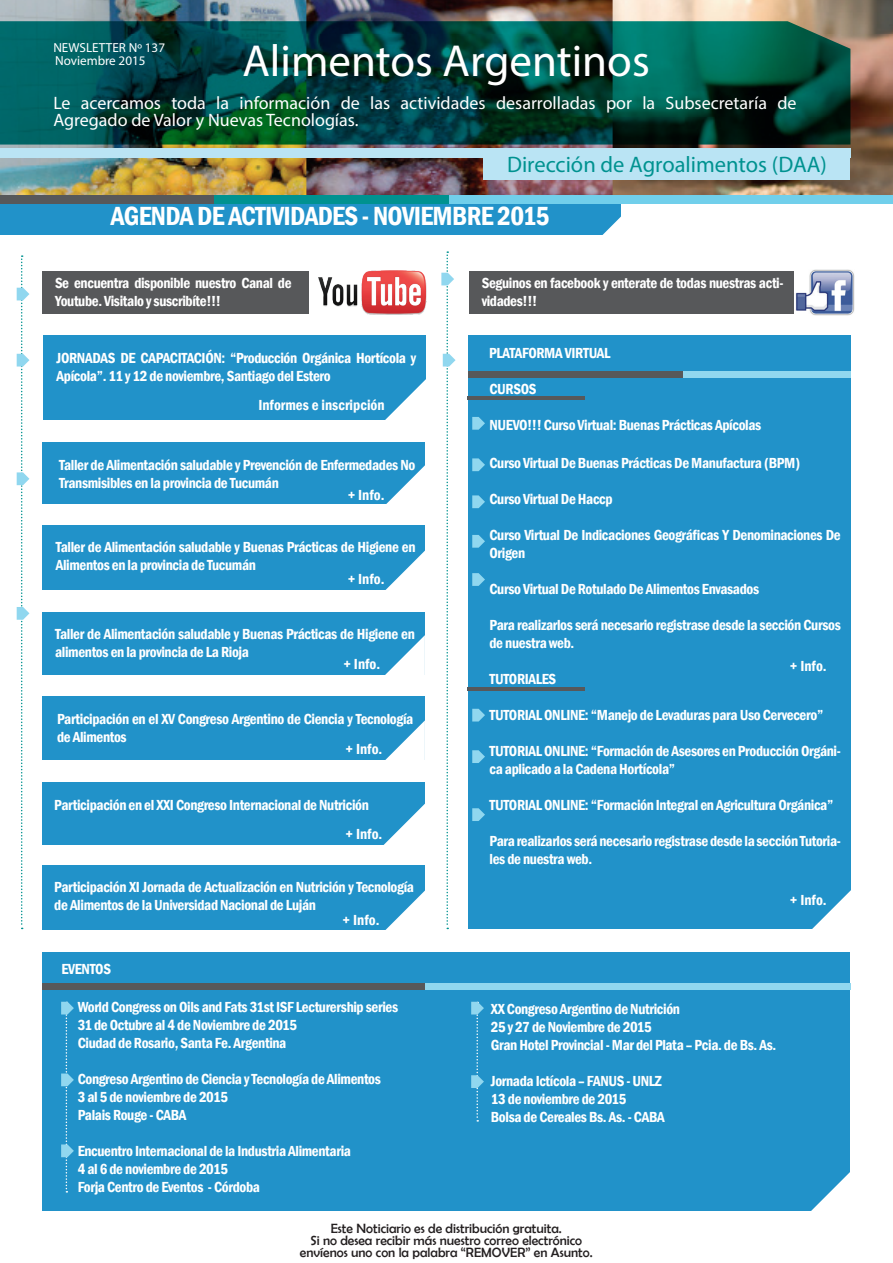
<style>
.page{position:relative;width:893px;height:1263px;background:#fff}
.page>*{position:absolute;margin:0;border:0;box-sizing:border-box;transform-origin:0 0}
.t1{font:45px "Myriad Pro";color:#fff}
.t2{font:600 condensed 27px "Franklin Gothic";letter-spacing:-.025em;color:#fff}
.t3{font:22.5px "Myriad Pro";color:#009290}
.t4{font:18px/16.5px "Myriad Pro";color:#fff}
.t5{font:600 condensed 15px/18px "Franklin Gothic";letter-spacing:-.025em;color:#fff}
.t6{font:600 condensed 15px "Franklin Gothic";color:#fff}
.t7{font:13.5px/12px "Berlin Sans FB";color:#231f20;text-align:center}
.t8{font:13.05px "Myriad Pro";color:#fff}
</style>
<div class="page">
<div style="left:0;top:203px;width:620px;height:32px;background:#2192c9"></div>
<img style="left:0;top:0;width:893px;height:195px">
<svg style="left:0;top:21px;width:850px;height:124px;background:#024740"></svg>
<div style="left:0;top:149px;width:850px;height:9px;background:#bae4f4"></div>
<div style="left:483px;top:158px;width:367px;height:21px;background:#bae4f4"></div>
<svg style="left:602px;top:216px;width:19px;height:19px"></svg>
<div style="left:0;top:195px;width:236px;height:8px;background:#57585a"></div>
<div style="left:449px;top:195px;width:444px;height:8px;background:#71cfeb"></div>
<div style="left:215px;top:195px;width:234px;height:8px;background:#009290"></div>
<div style="left:43px;top:336px;width:383px;height:84px;background:#2192c9"></div>
<div style="left:468px;top:336px;width:383px;height:593px;background:#2192c9"></div>
<svg style="left:812px;top:890px;width:39px;height:39px"></svg>
<div style="left:42px;top:271px;width:383px;height:42px;background:#57585a"></div>
<div style="left:310px;top:270px;width:115px;height:43px;background:#fff"></div>
<img style="left:319px;top:271px;width:107px;height:44px">
<div style="left:469px;top:271px;width:327px;height:42px;background:#57585a"></div>
<div style="left:679px;top:371px;width:172px;height:6px;background:#90d7ef"></div>
<svg style="left:17px;top:255px;width:12px;height:674px"></svg>
<hr style="left:467px;top:396px;width:118px;height:3px;background:#57585a">
<img style="left:795px;top:270px;width:60px;height:45px">
<svg style="left:385px;top:379px;width:41px;height:41px"></svg>
<div style="left:468px;top:371px;width:215px;height:6px;background:#57585a"></div>
<svg style="left:472px;top:417px;width:13px;height:13px"></svg>
<svg style="left:472px;top:458px;width:13px;height:13px"></svg>
<svg style="left:472px;top:495px;width:13px;height:13px"></svg>
<svg style="left:472px;top:535px;width:13px;height:13px"></svg>
<svg style="left:472px;top:573px;width:13px;height:13px"></svg>
<hr style="left:467px;top:687px;width:118px;height:3px;background:#57585a">
<svg style="left:472px;top:709px;width:13px;height:12px"></svg>
<svg style="left:472px;top:750px;width:13px;height:13px"></svg>
<svg style="left:472px;top:808px;width:13px;height:13px"></svg>
<div style="left:42px;top:525px;width:383px;height:64px;background:#2192c9"></div>
<svg style="left:383px;top:550px;width:42px;height:40px"></svg>
<div style="left:42px;top:443px;width:383px;height:61px;background:#2192c9"></div>
<svg style="left:386px;top:465px;width:39px;height:39px"></svg>
<div style="left:42px;top:612px;width:383px;height:62px;background:#2192c9"></div>
<svg style="left:382px;top:635px;width:43px;height:40px"></svg>
<svg style="left:441px;top:251px;width:15px;height:678px"></svg>
<div style="left:42px;top:782px;width:383px;height:62px;background:#2192c9"></div>
<svg style="left:383px;top:803px;width:42px;height:42px"></svg>
<div style="left:42px;top:697px;width:383px;height:63px;background:#2192c9"></div>
<svg style="left:385px;top:720px;width:40px;height:40px"></svg>
<div style="left:42px;top:865px;width:383px;height:64px;background:#2192c9"></div>
<svg style="left:383px;top:890px;width:42px;height:40px"></svg>
<div style="left:42px;top:952px;width:808px;height:259px;background:#2192c9"></div>
<div style="left:253px;top:984px;width:598px;height:6px;background:#90d7ef"></div>
<div style="left:42px;top:984px;width:383px;height:6px;background:#57585a"></div>
<svg style="left:471px;top:1002px;width:13px;height:119px"></svg>
<svg style="left:61px;top:1002px;width:13px;height:190px"></svg>
<svg style="left:811px;top:1172px;width:39px;height:39px"></svg>
<p class="t8" style="left:53px;top:40px;width:113px">NEWSLETTER Nº 137</p>
<h1 class="t1" style="left:242px;top:33px;width:409px">Alimentos Argentinos</h1>
<p class="t4" style="left:53px;top:95px;width:745px">Le acercamos toda la información de las actividades desarrolladas por la Subsecretaría de<br>Agregado de Valor y Nuevas Tecnologías.</p>
<h3 class="t3" style="left:507px;top:150px;width:321px">Dirección de Agroalimentos (DAA)</h3>
<p class="t8" style="left:55px;top:53px;width:92px">Noviembre 2015</p>
<h2 class="t2" style="left:111px;top:198px;width:440px">AGENDA DE ACTIVIDADES - NOVIEMBRE 2015</h2>
<p class="t5" style="left:55px;top:273px;width:238px">Se encuentra disponible nuestro Canal de<br>Youtube. Visitalo y suscribíte!!!</p>
<p class="t5" style="left:482px;top:273px;width:303px">Seguinos en facebook y enterate de todas nuestras acti&shy;vidades!!!</p>
<p class="t5" style="left:489px;top:343px;width:123px">PLATAFORMA VIRTUAL</p>
<p class="t5" style="left:489px;top:380px;width:48px">CURSOS</p>
<p class="t5" style="left:489px;top:416px;width:273px">NUEVO!!! Curso Virtual: Buenas Prácticas Apícolas</p>
<p class="t5" style="left:489px;top:453px;width:312px">Curso Virtual De Buenas Prácticas De Manufactura (BPM)</p>
<p class="t5" style="left:489px;top:489px;width:125px">Curso Virtual De Haccp</p>
<p class="t5" style="left:489px;top:525px;width:353px">Curso Virtual De Indicaciones Geográficas Y Denominaciones De<br>Origen</p>
<p class="t5" style="left:489px;top:579px;width:271px">Curso Virtual De Rotulado De Alimentos Envasados</p>
<p class="t5" style="left:489px;top:615px;width:353px">Para realizarlos será necesario registrase desde la sección Cursos de nuestra web.</p>
<p class="t5" style="left:489px;top:669px;width:68px">TUTORIALES</p>
<p class="t5" style="left:489px;top:705px;width:335px">TUTORIAL ONLINE: “Manejo de Levaduras para Uso Cervecero”</p>
<p class="t5" style="left:489px;top:741px;width:353px">TUTORIAL ONLINE: “Formación de Asesores en Producción Orgáni&shy;ca aplicado a la Cadena Hortícola”</p>
<p class="t5" style="left:489px;top:795px;width:345px">TUTORIAL ONLINE: “Formación Integral en Agricultura Orgánica”</p>
<p class="t5" style="left:489px;top:831px;width:353px">Para realizarlos será necesario registrase desde la sección Tutoria&shy;les de nuestra web.</p>
<p class="t5" style="left:57px;top:349px;width:361px">JORNADAS DE CAPACITACIÓN: “Producción Orgánica Hortícola y<br>Apícola”. 11 y 12 de noviembre, Santiago del Estero</p>
<p class="t6" style="left:258px;top:395px;width:128px">Informes e inscripción</p>
<p class="t5" style="left:59px;top:456px;width:358px">Taller de Alimentación saludable y Prevención de Enfermedades No<br>Transmisibles en la provincia de Tucumán</p>
<p class="t5" style="left:348px;top:486px;width:38px">+ Info.</p>
<p class="t5" style="left:56px;top:538px;width:361px">Taller de Alimentación saludable y Buenas Prácticas de Higiene en<br>Alimentos en la provincia de Tucumán</p>
<p class="t5" style="left:348px;top:570px;width:38px">+ Info.</p>
<p class="t5" style="left:55px;top:625px;width:361px">Taller de Alimentación saludable y Buenas Prácticas de Higiene en alimentos en la provincia de La Rioja</p>
<p class="t5" style="left:343px;top:655px;width:38px">+ Info.</p>
<p class="t5" style="left:790px;top:657px;width:38px">+ Info.</p>
<p class="t5" style="left:57px;top:710px;width:358px">Participación en el XV Congreso Argentino de Ciencia y Tecnología de Alimentos</p>
<p class="t5" style="left:346px;top:740px;width:38px">+ Info.</p>
<p class="t5" style="left:54px;top:796px;width:316px">Participación en el XXI Congreso Internacional de Nutrición</p>
<p class="t5" style="left:346px;top:825px;width:38px">+ Info.</p>
<p class="t5" style="left:54px;top:878px;width:361px">Participación XI Jornada de Actualización en Nutrición y Tecnología de Alimentos de la Universidad Nacional de Luján</p>
<p class="t5" style="left:343px;top:910px;width:38px">+ Info.</p>
<p class="t5" style="left:790px;top:891px;width:38px">+ Info.</p>
<p class="t5" style="left:62px;top:959px;width:51px">EVENTOS</p>
<p class="t5" style="left:78px;top:998px;width:322px">World Congress on Oils and Fats 31st ISF Lecturership series<br>31 de Octubre al 4 de Noviembre de 2015<br>Ciudad de Rosario, Santa Fe. Argentina</p>
<p class="t5" style="left:78px;top:1070px;width:305px">Congreso Argentino de Ciencia y Tecnología de Alimentos<br>3 al 5 de noviembre de 2015<br>Palais Rouge - CABA</p>
<p class="t5" style="left:78px;top:1142px;width:275px">Encuentro Internacional de la Industria Alimentaria<br>4 al 6 de noviembre de 2015<br>Forja Centro de Eventos - Córdoba</p>
<p class="t5" style="left:491px;top:1000px;width:287px">XX Congreso Argentino de Nutrición<br>25 y 27 de Noviembre de 2015<br>Gran Hotel Provincial - Mar del Plata – Pcia. de Bs. As.</p>
<p class="t5" style="left:491px;top:1072px;width:175px">Jornada Ictícola – FANUS - UNLZ<br>13 de noviembre de 2015<br>Bolsa de Cereales Bs. As. - CABA</p>
<p class="t7" style="left:300px;top:1222px;width:294px">Este Noticiario es de distribución gratuita.<br>Si no desea recibir más nuestro correo electrónico envíenos uno con la palabra “REMOVER” en Asunto.</p>
</div>
